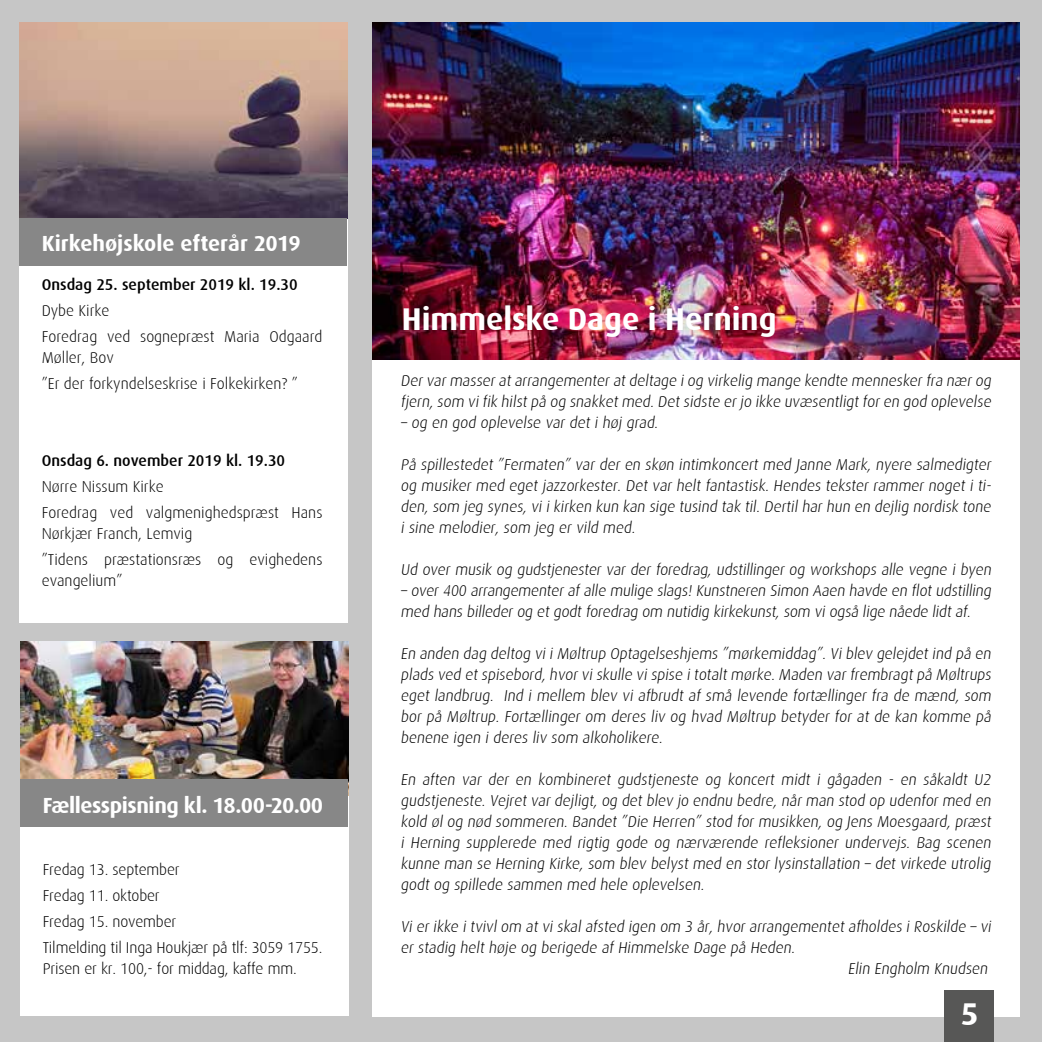
<style>
.page{position:relative;width:1042px;height:1042px;background:#c6c6c6}
.page>*{position:absolute;margin:0;border:0;box-sizing:border-box;transform-origin:0 0}
.t1{font:700 31.5px "Dax";color:#fff}
.t2{font:700 21.88px "Dax";letter-spacing:-.02em;color:#fff}
.t3{font:700 21.88px "Dax";color:#fff}
.t4{font:300 15.75px/21px "Dax";color:#000}
.t5{font:500 15.75px "Dax";color:#000}
</style>
<div class="page">
<div style="left:372px;top:344px;width:647px;height:672px;background:#fff"></div>
<img style="left:372px;top:22px;width:647px;height:337px">
<div style="left:19px;top:23px;width:328px;height:600px;background:#fff"></div>
<img style="left:19px;top:22px;width:328px;height:197px">
<div style="left:19px;top:219px;width:328px;height:47px;background:#878787"></div>
<div style="left:20px;top:642px;width:328px;height:374px;background:#fff"></div>
<img style="left:20px;top:641px;width:328px;height:138px">
<div style="left:20px;top:779px;width:328px;height:48px;background:#878787"></div>
<div style="left:944px;top:990px;width:49px;height:52px;background:#575756"></div>
<h2 class="t3" style="left:42px;top:231px;width:261px">Kirkehøjskole efterår 2019</h2>
<p class="t5" style="left:42px;top:275px;width:257px">Onsdag 25. september 2019 kl. 19.30</p>
<p class="t4" style="left:42px;top:297px;width:282px;line-height:25.9px">Dybe Kirke<br>Foredrag ved sognepræst Maria Odgaard</p>
<p class="t4" style="left:42px;top:344px;width:258px;line-height:25.9px">Møller, Bov<br>”Er der forkyndelseskrise i Folkekirken? ”</p>
<p class="t5" style="left:42px;top:452px;width:245px">Onsdag 6. november 2019 kl. 19.30</p>
<p class="t4" style="left:42px;top:474px;width:282px;line-height:25.9px">Nørre Nissum Kirke<br>Foredrag ved valgmenighedspræst Hans</p>
<p class="t4" style="left:42px;top:521px;width:282px;line-height:25.9px">Nørkjær Franch, Lemvig<br>”Tidens præstationsræs og evighedens</p>
<p class="t4" style="left:42px;top:570px;width:82px">evangelium”</p>
<h2 class="t2" style="left:43px;top:793px;width:282px">Fællesspisning kl. 18.00-20.00</h2>
<p class="t4" style="left:43px;top:856px;width:281px;line-height:25.9px">Fredag 13. september<br>Fredag 11. oktober<br>Fredag 15. november<br>Tilmelding til Inga Houkjær på tlf: 3059 1755.</p>
<p class="t4" style="left:43px;top:958px;width:256px">Prisen er kr. 100,- for middag, kaffe mm.</p>
<h1 class="t1" style="left:402px;top:302px;width:376px">Himmelske Dage i Herning</h1>
<p class="t4" style="left:400px;top:370px;width:594px">Der var masser at arrangementer at deltage i og virkelig mange kendte mennesker fra nær og fjern, som vi fik hilst på og snakket med. Det sidste er jo ikke uvæsentligt for en god oplevelse</p>
<p class="t4" style="left:400px;top:412px;width:261px">– og en god oplevelse var det i høj grad.</p>
<p class="t4" style="left:400px;top:454px;width:594px;text-align:justify">På spillestedet ”Fermaten” var der en skøn intimkoncert med Janne Mark, nyere salmedigter og musiker med eget jazzorkester. Det var helt fantastisk. Hendes tekster rammer noget i ti&shy;den, som jeg synes, vi i kirken kun kan sige tusind tak til. Dertil har hun en dejlig nordisk tone i sine melodier, som jeg er vild med.</p>
<p class="t4" style="left:400px;top:559px;width:594px">Ud over musik og gudstjenester var der foredrag, udstillinger og workshops alle vegne i byen</p>
<p class="t4" style="left:400px;top:580px;width:594px">– over 400 arrangementer af alle mulige slags! Kunstneren Simon Aaen havde en flot udstilling med hans billeder og et godt foredrag om nutidig kirkekunst, som vi også lige nåede lidt af.</p>
<p class="t4" style="left:400px;top:643px;width:594px;text-align:justify">En anden dag deltog vi i Møltrup Optagelseshjems ”mørkemiddag”. Vi blev gelejdet ind på en plads ved et spisebord, hvor vi skulle vi spise i totalt mørke. Maden var frembragt på Møltrups eget landbrug. Ind i mellem blev vi afbrudt af små levende fortællinger fra de mænd, som bor på Møltrup. Fortællinger om deres liv og hvad Møltrup betyder for at de kan komme på benene igen i deres liv som alkoholikere.</p>
<p class="t4" style="left:400px;top:769px;width:594px;text-align:justify">En aften var der en kombineret gudstjeneste og koncert midt i gågaden - en såkaldt U2 gudstjeneste. Vejret var dejligt, og det blev jo endnu bedre, når man stod op udenfor med en kold øl og nød sommeren. Bandet ”Die Herren” stod for musikken, og Jens Moesgaard, præst i Herning supplerede med rigtig gode og nærværende refleksioner undervejs. Bag scenen kunne man se Herning Kirke, som blev belyst med en stor lysinstallation – det virkede utrolig godt og spillede sammen med hele oplevelsen.</p>
<p class="t4" style="left:400px;top:916px;width:594px">Vi er ikke i tvivl om at vi skal afsted igen om 3 år, hvor arrangementet afholdes i Roskilde – vi er stadig helt høje og berigede af Himmelske Dage på Heden.</p>
<p class="t4" style="left:848px;top:958px;width:144px">Elin Engholm Knudsen</p>
<h1 class="t1" style="left:961px;top:996px;width:19px">5</h1>
</div>
